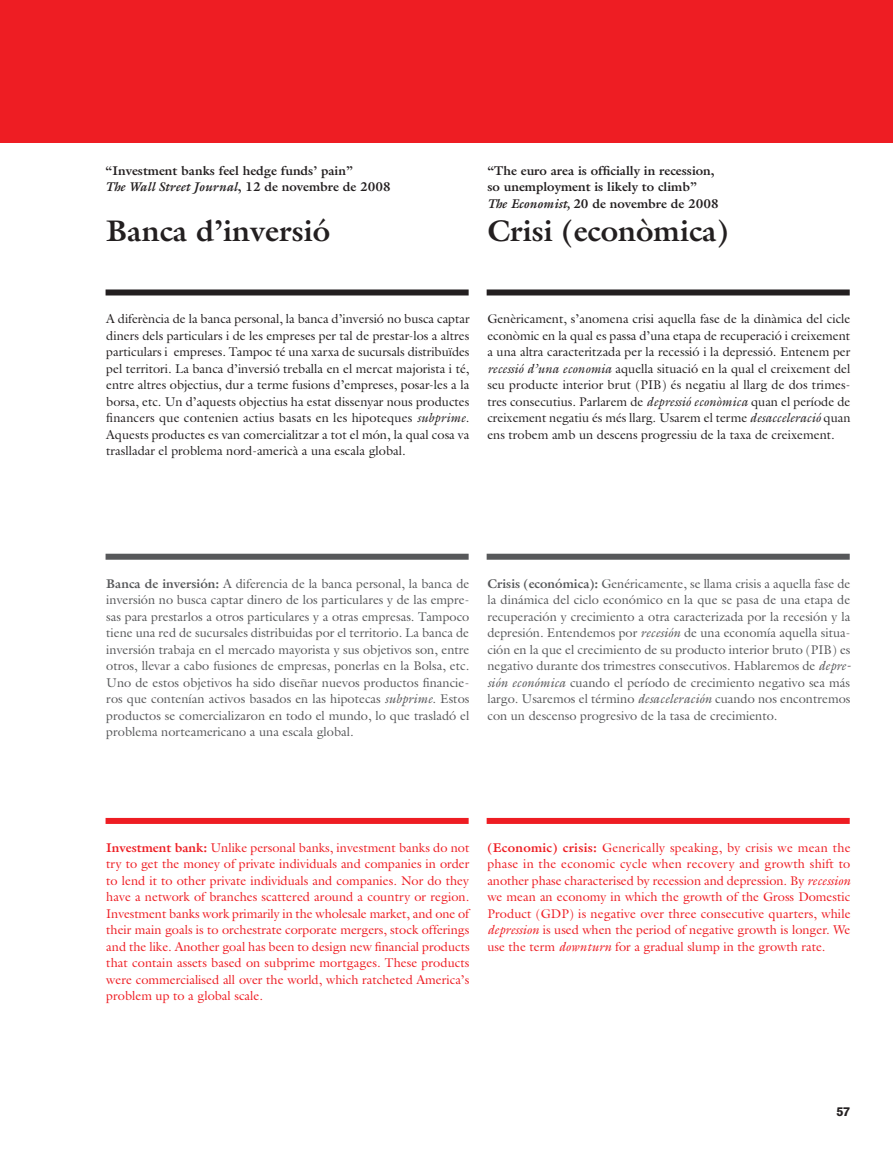
<style>
.page{position:relative;width:893px;height:1149px;background:#fff}
.page>*{position:absolute;margin:0;border:0;box-sizing:border-box;transform-origin:0 0}
.TXT_LECTURA_BANDER{font:700 30px "Galliard";color:#231f20}
.TXT_LECTURA_BANDER-2{font:12.75px/16.5px "Galliard";color:#57585a;text-align:justify}
.TXT_LECTURA_BANDER-3{font:12.75px/16.5px "Galliard";color:#231f20;text-align:justify}
.TXT_LECTURA_BANDER-4{font:12.75px/16.5px "Galliard";color:#ee1d23;text-align:justify}
.TXT_LECTURA_BANDER-5{font:700 12.75px/16.5px "Galliard";color:#231f20}
.TXT_LECTURA_BANDER-6{font:italic 700 12.75px "Galliard";color:#231f20}
.t1{font:700 12.75px "Akzidenz Grotesk BE";color:#231f20}
.s1{font-style:normal}
.s2{font-style:italic}
.s3{font-weight:700}
</style>
<div class="page">
<div style="left:0;top:0;width:893px;height:142px;background:#ee1d23"></div>
<div style="left:106px;top:289px;width:363px;height:6px;background:#231f20"></div>
<div style="left:487px;top:289px;width:363px;height:6px;background:#231f20"></div>
<div style="left:106px;top:553px;width:363px;height:6px;background:#57585a"></div>
<div style="left:487px;top:553px;width:363px;height:6px;background:#57585a"></div>
<div style="left:106px;top:817px;width:363px;height:6px;background:#ee1d23"></div>
<div style="left:487px;top:817px;width:363px;height:6px;background:#ee1d23"></div>
<p class="TXT_LECTURA_BANDER-5" style="left:106px;top:162px;width:249px">“Investment banks feel hedge funds’ pain”</p>
<p class="TXT_LECTURA_BANDER-6" style="left:106px;top:179px;width:287px">The Wall Street Journal<span class="s1">, 12 de novembre de 2008</span></p>
<p class="TXT_LECTURA_BANDER-5" style="left:487px;top:162px;width:229px">“The euro area is officially in recession, so unemployment is likely to climb”</p>
<p class="TXT_LECTURA_BANDER-5" style="left:487px;top:195px;width:233px"><span class="s2">The Economist,</span> 20 de novembre de 2008</p>
<p class="TXT_LECTURA_BANDER" style="left:106px;top:211px;width:225px">Banca d’inversió</p>
<p class="TXT_LECTURA_BANDER" style="left:487px;top:211px;width:243px">Crisi (econòmica)</p>
<p class="TXT_LECTURA_BANDER-3" style="left:106px;top:310px;width:365px">A diferència de la banca personal, la banca d’inversió no busca captar diners dels particulars i de les empreses per tal de prestar-los a altres particulars i empreses. Tampoc té una xarxa de sucursals distribuïdes pel territori. La banca d’inversió treballa en el mercat majorista i té, entre altres objectius, dur a terme fusions d’empreses, posar-les a la borsa, etc. Un d’aquests objectius ha estat dissenyar nous productes financers que contenien actius basats en les hipoteques <span class="s2">subprime</span>.<br>Aquests productes es van comercialitzar a tot el món, la qual cosa va traslladar el problema nord-americà a una escala global.</p>
<p class="TXT_LECTURA_BANDER-3" style="left:487px;top:310px;width:365px">Genèricament, s’anomena crisi aquella fase de la dinàmica del cicle econòmic en la qual es passa d’una etapa de recuperació i creixement a una altra caracteritzada per la recessió i la depressió. Entenem per <span class="s2">recessió d’una economia</span> aquella situació en la qual el creixement del seu producte interior brut (PIB) és negatiu al llarg de dos trimes&shy;tres consecutius. Parlarem de <span class="s2">depressió econòmica</span> quan el període de creixement negatiu és més llarg. Usarem el terme <span class="s2">desacceleració</span> quan ens trobem amb un descens progressiu de la taxa de creixement.</p>
<p class="TXT_LECTURA_BANDER-2" style="left:106px;top:574px;width:365px"><span class="s3">Banca de inversión:</span> A diferencia de la banca personal, la banca de inversión no busca captar dinero de los particulares y de las empre&shy;sas para prestarlos a otros particulares y a otras empresas. Tampoco tiene una red de sucursales distribuidas por el territorio. La banca de inversión trabaja en el mercado mayorista y sus objetivos son, entre otros, llevar a cabo fusiones de empresas, ponerlas en la Bolsa, etc.<br>Uno de estos objetivos ha sido diseñar nuevos productos financie&shy;ros que contenían activos basados en las hipotecas <span class="s2">subprime</span>. Estos productos se comercializaron en todo el mundo, lo que trasladó el problema norteamericano a una escala global.</p>
<p class="TXT_LECTURA_BANDER-2" style="left:487px;top:574px;width:365px"><span class="s3">Crisis (económica):</span> Genéricamente, se llama crisis a aquella fase de la dinámica del ciclo económico en la que se pasa de una etapa de recuperación y crecimiento a otra caracterizada por la recesión y la depresión. Entendemos por <span class="s2">recesión</span> de una economía aquella situa&shy;ción en la que el crecimiento de su producto interior bruto (PIB) es negativo durante dos trimestres consecutivos. Hablaremos de <span class="s2">depre&shy;sión económica</span> cuando el período de crecimiento negativo sea más largo. Usaremos el término <span class="s2">desaceleración</span> cuando nos encontremos con un descenso progresivo de la tasa de crecimiento.</p>
<p class="TXT_LECTURA_BANDER-4" style="left:106px;top:838px;width:365px"><span class="s3">Investment bank:</span> Unlike personal banks, investment banks do not try to get the money of private individuals and companies in order to lend it to other private individuals and companies. Nor do they have a network of branches scattered around a country or region.<br>Investment banks work primarily in the wholesale market, and one of their main goals is to orchestrate corporate mergers, stock offerings and the like. Another goal has been to design new financial products that contain assets based on subprime mortgages. These products were commercialised all over the world, which ratcheted America’s problem up to a global scale.</p>
<p class="TXT_LECTURA_BANDER-4" style="left:487px;top:838px;width:365px"><span class="s3">(Economic) crisis:</span> Generically speaking, by crisis we mean the phase in the economic cycle when recovery and growth shift to another phase characterised by recession and depression. By <span class="s2">recession </span>we mean an economy in which the growth of the Gross Domestic Product (GDP) is negative over three consecutive quarters, while <span class="s2">depression</span> is used when the period of negative growth is longer. We use the term <span class="s2">downturn</span> for a gradual slump in the growth rate.</p>
<p class="t1" style="left:836px;top:1103px;width:16px">57</p>
</div>
